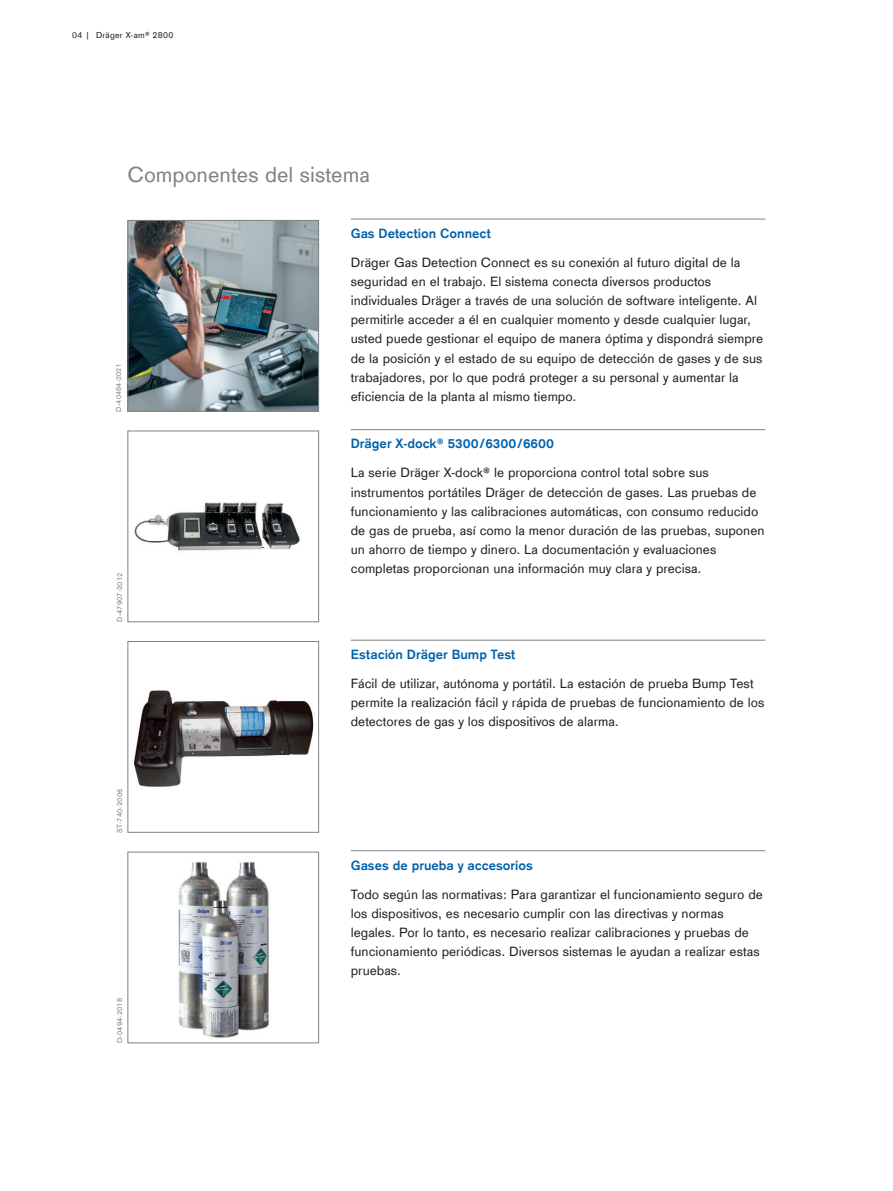
<style>
.page{position:relative;width:893px;height:1191px;background:#fff}
.page>*{position:absolute;margin:0;border:0;box-sizing:border-box;transform-origin:0 0}
.ps_page_hl{font:22.5px "Draeger Sans Global";color:#808285}
.ps_copy{font:13.8px/19.2px "Draeger Sans Global";color:#231f20}
.ps_blue_hl{font:700 13.8px "Draeger Sans Global";color:#0161aa}
.t1{font:9px "Draeger Sans Global";letter-spacing:.025em;color:#231f20}
.ps_img_number{font:7.5px "Draeger Sans Tab";letter-spacing:.025em;color:#808285}
.ps_img_number-2{font:7.5px "Draeger Sans Global";letter-spacing:.025em;color:#808285}
.s1{font-family:"Draeger Sans Tab"}
.s2{font-family:"Draeger Sans Global"}
</style>
<div class="page">
<img style="left:134px;top:690px;width:180px;height:97px">
<div style="left:128px;top:641px;width:191px;height:191px;border:1px solid #808285"></div>
<hr style="left:351px;top:640px;width:414px;height:1px;background:#808285">
<img style="left:178px;top:862px;width:91px;height:176px">
<div style="left:128px;top:851px;width:191px;height:192px;border:1px solid #808285"></div>
<hr style="left:351px;top:850px;width:414px;height:1px;background:#808285">
<img style="left:134px;top:502px;width:166px;height:49px">
<div style="left:128px;top:431px;width:191px;height:191px;border:1px solid #808285"></div>
<hr style="left:351px;top:429px;width:414px;height:1px;background:#808285">
<img style="left:130px;top:222px;width:187px;height:187px">
<div style="left:128px;top:220px;width:191px;height:191px;border:1px solid #808285"></div>
<hr style="left:351px;top:219px;width:414px;height:1px;background:#808285">
<p class="t1" style="left:72px;top:29px;width:103px">04 | Dräger X-am® <span class="s1">2800</span></p>
<p class="ps_page_hl" style="left:128px;top:161px;width:244px">Componentes del sistema</p>
<p class="ps_img_number-2" style="left:114px;top:411px;width:49px;rotate:-90deg">D-40484-2021</p>
<p class="ps_img_number" style="left:114px;top:622px;width:51px;rotate:-90deg"><span class="s2">D-</span>47907<span class="s2">-</span>2012</p>
<p class="ps_img_number" style="left:114px;top:832px;width:45px;rotate:-90deg"><span class="s2">ST-</span>740<span class="s2">-</span>2006</p>
<p class="ps_img_number" style="left:114px;top:1043px;width:47px;rotate:-90deg"><span class="s2">D-</span>0494<span class="s2">-</span>2018</p>
<p class="ps_blue_hl" style="left:351px;top:225px;width:142px">Gas Detection Connect</p>
<p class="ps_copy" style="left:351px;top:252px;width:414px">Dräger Gas Detection Connect es su conexión al futuro digital de la seguridad en el trabajo. El sistema conecta diversos productos individuales Dräger a través de una solución de software inteligente. Al permitirle acceder a él en cualquier momento y desde cualquier lugar, usted puede gestionar el equipo de manera óptima y dispondrá siempre de la posición y el estado de su equipo de detección de gases y de sus trabajadores, por lo que podrá proteger a su personal y aumentar la eficiencia de la planta al mismo tiempo.</p>
<p class="ps_blue_hl" style="left:351px;top:435px;width:205px">Dräger X-dock® 5300/6300/6600</p>
<p class="ps_copy" style="left:351px;top:463px;width:415px">La serie Dräger X-dock® le proporciona control total sobre sus instrumentos portátiles Dräger de detección de gases. Las pruebas de funcionamiento y las calibraciones automáticas, con consumo reducido de gas de prueba, así como la menor duración de las pruebas, suponen un ahorro de tiempo y dinero. La documentación y evaluaciones completas proporcionan una información muy clara y precisa.</p>
<p class="ps_blue_hl" style="left:351px;top:646px;width:166px">Estación Dräger Bump Test</p>
<p class="ps_copy" style="left:351px;top:673px;width:415px">Fácil de utilizar, autónoma y portátil. La estación de prueba Bump Test permite la realización fácil y rápida de pruebas de funcionamiento de los detectores de gas y los dispositivos de alarma.</p>
<p class="ps_blue_hl" style="left:351px;top:856px;width:183px">Gases de prueba y accesorios</p>
<p class="ps_copy" style="left:351px;top:884px;width:414px">Todo según las normativas: Para garantizar el funcionamiento seguro de los dispositivos, es necesario cumplir con las directivas y normas legales. Por lo tanto, es necesario realizar calibraciones y pruebas de funcionamiento periódicas. Diversos sistemas le ayudan a realizar estas pruebas.</p>
</div>
